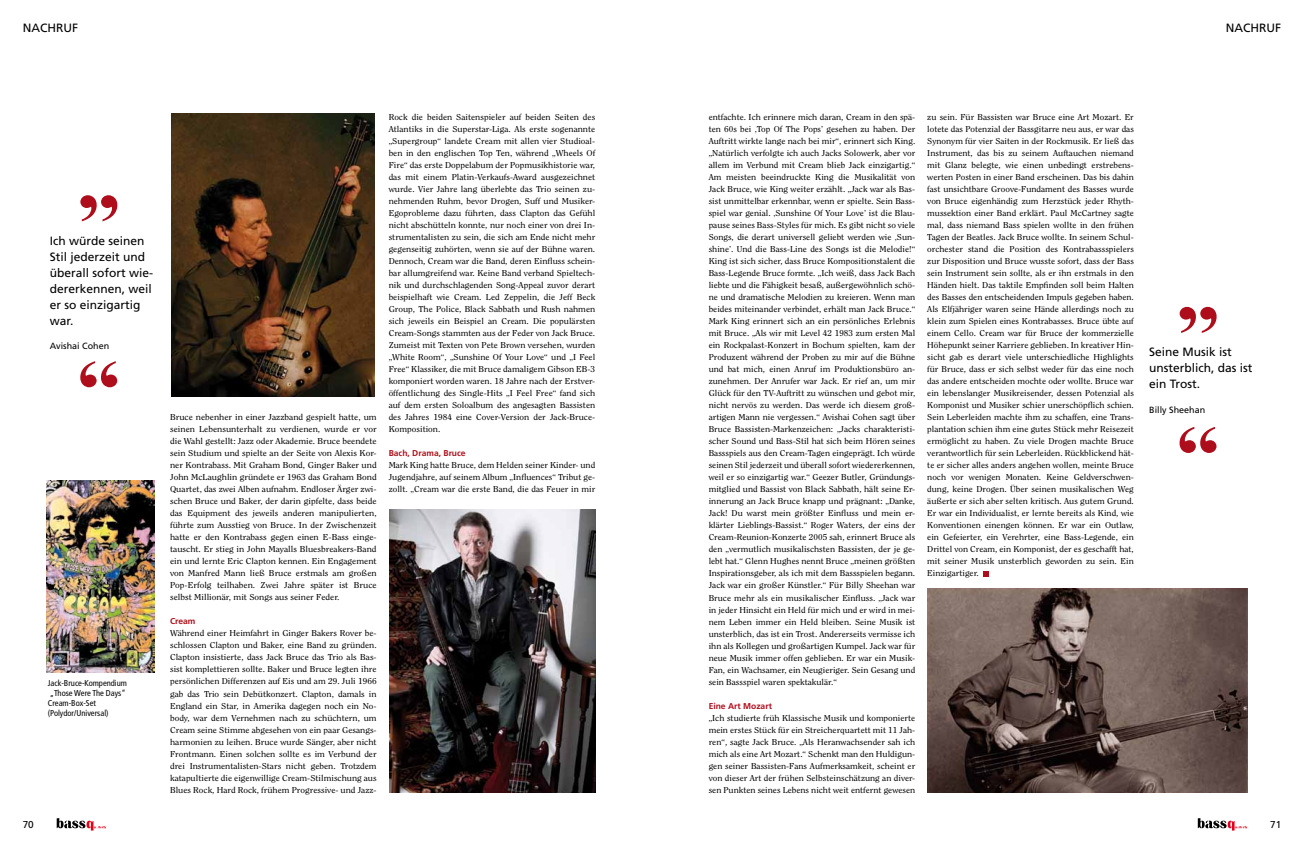
<style>
.page{position:relative;width:1304px;height:851px;background:#fff}
.page>*{position:absolute;margin:0;border:0;box-sizing:border-box;transform-origin:0 0}
.t1{font:700 80px/162px "Times New Roman";color:#ae0e1b;scale:1.1 1}
.t2{font:12px/16px "Frutiger";color:#000}
.t3{font:10px "Frutiger";color:#000}
.t4{font:9px "Frutiger";color:#000}
.t5{font:8.5px/12px "Clearface Std";color:#000;text-align:justify;scale:1.08 1}
.t6{font:8.5px/12px "Clearface Std";color:#000;text-align:justify;scale:1.09 1}
.t7{font:8.5px/12px "Clearface Std";color:#000;text-align:justify;scale:1.1 1}
.t8{font:condensed 8.5px/10px "Frutiger LT Std";color:#000}
.t9{font:700 8.5px "Frutiger";color:#ae0e1b}
</style>
<div class="page">
<svg style="left:57px;top:818px;width:49px;height:12px"></svg>
<svg style="left:1198px;top:818px;width:49px;height:12px"></svg>
<svg style="left:983px;top:571px;width:6px;height:5px"></svg>
<img style="left:171px;top:113px;width:203px;height:283px">
<img style="left:47px;top:480px;width:107px;height:192px">
<img style="left:927px;top:588px;width:320px;height:204px">
<img style="left:390px;top:509px;width:205px;height:283px">
<h2 class="t2" style="left:23px;top:20px;width:55px">nachruf</h2>
<h2 class="t2" style="left:1226px;top:20px;width:55px">nachruf</h2>
<h1 class="t1" style="left:77px;top:97px;width:41px">„</h1>
<h2 class="t2" style="left:50px;top:232px;width:105px">Ich würde seinen<br>Stil jederzeit und überall sofort wie&shy;dererkennen, weil er so einzigartig war.</h2>
<p class="t4" style="left:50px;top:341px;width:61px">Avishai Cohen</p>
<h1 class="t1" style="left:77px;top:305px;width:41px">“</h1>
<p class="t8" style="left:48px;top:678px;width:81px">Jack-Bruce-Kompendium „Those Were The Days“<br>Cream-Box-Set (Polydor/Universal)</p>
<p class="t7" style="left:170px;top:411px;width:189px">Bruce nebenher in einer Jazzband gespielt hatte, um seinen Lebensunterhalt zu verdienen, wurde er vor die Wahl gestellt: Jazz oder Akademie. Bruce beendete sein Studium und spielte an der Seite von Alexis Kor&shy;ner Kontrabass. Mit Graham Bond, Ginger Baker und John McLaughlin gründete er 1963 das Graham Bond Quartet, das zwei Alben aufnahm. Endloser Ärger zwi&shy;schen Bruce und Baker, der darin gipfelte, dass beide das Equipment des jeweils anderen manipulierten, führte zum Ausstieg von Bruce. In der Zwischenzeit hatte er den Kontrabass gegen einen E-Bass einge&shy;tauscht. Er stieg in John Mayalls Bluesbreakers-Band ein und lernte Eric Clapton kennen. Ein Engagement von Manfred Mann ließ Bruce erstmals am großen Pop-Erfolg teilhaben. Zwei Jahre später ist Bruce selbst Millionär, mit Songs aus seiner Feder.</p>
<p class="t9" style="left:170px;top:616px;width:27px">Cream</p>
<p class="t6" style="left:170px;top:627px;width:191px">Während einer Heimfahrt in Ginger Bakers Rover be&shy;schlossen Clapton und Baker, eine Band zu gründen.<br>Clapton insistierte, dass Jack Bruce das Trio als Bas&shy;sist komplettieren sollte. Baker und Bruce legten ihre persönlichen Differenzen auf Eis und am 29. Juli 1966 gab das Trio sein Debütkonzert. Clapton, damals in England ein Star, in Amerika dagegen noch ein No&shy;body, war dem Vernehmen nach zu schüchtern, um Cream seine Stimme abgesehen von ein paar Gesangs&shy;harmonien zu leihen. Bruce wurde Sänger, aber nicht Frontmann. Einen solchen sollte es im Verbund der drei Instrumentalisten-Stars nicht geben. Trotzdem katapultierte die eigenwillige Cream-Stilmischung aus Blues Rock, Hard Rock, frühem Progressive- und Jazz-</p>
<p class="t6" style="left:389px;top:111px;width:191px">Rock die beiden Saitenspieler auf beiden Seiten des Atlantiks in die Superstar-Liga. Als erste sogenannte „Supergroup“ landete Cream mit allen vier Studioal&shy;ben in den englischen Top Ten, während „Wheels Of Fire“ das erste Doppelabum der Popmusikhistorie war, das mit einem Platin-Verkaufs-Award ausgezeichnet wurde. Vier Jahre lang überlebte das Trio seinen zu&shy;nehmenden Ruhm, bevor Drogen, Suff und Musiker-Egoprobleme dazu führten, dass Clapton das Gefühl nicht abschütteln konnte, nur noch einer von drei In&shy;strumentalisten zu sein, die sich am Ende nicht mehr gegenseitig zuhörten, wenn sie auf der Bühne waren.<br>Dennoch, Cream war die Band, deren Einfluss schein&shy;bar allumgreifend war. Keine Band verband Spieltech&shy;nik und durchschlagenden Song-Appeal zuvor derart beispielhaft wie Cream. Led Zeppelin, die Jeff Beck Group, The Police, Black Sabbath und Rush nahmen sich jeweils ein Beispiel an Cream. Die populärsten Cream-Songs stammten aus der Feder von Jack Bruce.<br>Zumeist mit Texten von Pete Brown versehen, wurden „White Room“, „Sunshine Of Your Love“ und „I Feel Free“ Klassiker, die mit Bruce damaligem Gibson EB-3 komponiert worden waren. 18 Jahre nach der Erstver&shy;öffentlichung des Single-Hits „I Feel Free“ fand sich auf dem ersten Soloalbum des angesagten Bassisten des Jahres 1984 eine Cover-Version der Jack-Bruce-Komposition.</p>
<p class="t9" style="left:389px;top:448px;width:78px">Bach, Drama, Bruce</p>
<p class="t5" style="left:389px;top:459px;width:193px">Mark King hatte Bruce, dem Helden seiner Kinder- und Jugendjahre, auf seinem Album „Influences“ Tribut ge&shy;zollt. „Cream war die erste Band, die das Feuer in mir</p>
<p class="t5" style="left:709px;top:111px;width:193px">entfachte. Ich erinnere mich daran, Cream in den spä&shy;ten 60s bei ‚Top Of The Pops’ gesehen zu haben. Der Auftritt wirkte lange nach bei mir“, erinnert sich King. „Natürlich verfolgte ich auch Jacks Solowerk, aber vor allem im Verbund mit Cream blieb Jack einzigartig.“ Am meisten beeindruckte King die Musikalität von Jack Bruce, wie King weiter erzählt. „Jack war als Bas&shy;sist unmittelbar erkennbar, wenn er spielte. Sein Bass&shy;spiel war genial. ‚Sunshine Of Your Love’ ist die Blau&shy;pause seines Bass-Styles für mich. Es gibt nicht so viele Songs, die derart universell geliebt werden wie ‚Sun&shy;shine’. Und die Bass-Line des Songs ist die Melodie!“ King ist sich sicher, dass Bruce Kompositionstalent die Bass-Legende Bruce formte. „Ich weiß, dass Jack Bach liebte und die Fähigkeit besaß, außergewöhnlich schö&shy;ne und dramatische Melodien zu kreieren. Wenn man beides miteinander verbindet, erhält man Jack Bruce.“ Mark King erinnert sich an ein persönliches Erlebnis mit Bruce. „Als wir mit Level 42 1983 zum ersten Mal ein Rockpalast-Konzert in Bochum spielten, kam der Produzent während der Proben zu mir auf die Bühne und bat mich, einen Anruf im Produktionsbüro an&shy;zunehmen. Der Anrufer war Jack. Er rief an, um mir Glück für den TV-Auftritt zu wünschen und gebot mir, nicht nervös zu werden. Das werde ich diesem groß&shy;artigen Mann nie vergessen.“ Avishai Cohen sagt über Bruce Bassisten-Markenzeichen: „Jacks charakteristi&shy;scher Sound und Bass-Stil hat sich beim Hören seines Bassspiels aus den Cream-Tagen eingeprägt. Ich würde seinen Stil jederzeit und überall sofort wiedererkennen, weil er so einzigartig war.“ Geezer Butler, Gründungs&shy;mitglied und Bassist von Black Sabbath, hält seine Er&shy;innerung an Jack Bruce knapp und prägnant: „Danke, Jack! Du warst mein größter Einfluss und mein er&shy;klärter Lieblings-Bassist.“ Roger Waters, der eins der Cream-Reunion-Konzerte 2005 sah, erinnert Bruce als den „vermutlich musikalischsten Bassisten, der je ge&shy;lebt hat.“ Glenn Hughes nennt Bruce „meinen größten Inspirationsgeber, als ich mit dem Bassspielen begann.<br>Jack war ein großer Künstler.“ Für Billy Sheehan war Bruce mehr als ein musikalischer Einfluss. „Jack war in jeder Hinsicht ein Held für mich und er wird in mei&shy;nem Leben immer ein Held bleiben. Seine Musik ist unsterblich, das ist ein Trost. Andererseits vermisse ich ihn als Kollegen und großartigen Kumpel. Jack war für neue Musik immer offen geblieben. Er war ein Musik-Fan, ein Wachsamer, ein Neugieriger. Sein Gesang und sein Bassspiel waren spektakulär.“</p>
<p class="t9" style="left:709px;top:700px;width:65px">Eine Art Mozart</p>
<p class="t5" style="left:709px;top:711px;width:193px">„Ich studierte früh Klassische Musik und komponierte mein erstes Stück für ein Streicherquartett mit 11 Jah&shy;ren“, sagte Jack Bruce. „Als Heranwachsender sah ich mich als eine Art Mozart.“ Schenkt man den Huldigun&shy;gen seiner Bassisten-Fans Aufmerksamkeit, scheint er von dieser Art der frühen Selbsteinschätzung an diver&shy;sen Punkten seines Lebens nicht weit entfernt gewesen</p>
<p class="t5" style="left:927px;top:111px;width:193px">zu sein. Für Bassisten war Bruce eine Art Mozart. Er lotete das Potenzial der Bassgitarre neu aus, er war das Synonym für vier Saiten in der Rockmusik. Er ließ das Instrument, das bis zu seinem Auftauchen niemand mit Glanz belegte, wie einen unbedingt erstrebens&shy;werten Posten in einer Band erscheinen. Das bis dahin fast unsichtbare Groove-Fundament des Basses wurde von Bruce eigenhändig zum Herzstück jeder Rhyth&shy;mussektion einer Band erklärt. Paul McCartney sagte mal, dass niemand Bass spielen wollte in den frühen Tagen der Beatles. Jack Bruce wollte. In seinem Schul&shy;orchester stand die Position des Kontrabassspielers zur Disposition und Bruce wusste sofort, dass der Bass sein Instrument sein sollte, als er ihn erstmals in den Händen hielt. Das taktile Empfinden soll beim Halten des Basses den entscheidenden Impuls gegeben haben.<br>Als Elfjähriger waren seine Hände allerdings noch zu klein zum Spielen eines Kontrabasses. Bruce übte auf einem Cello. Cream war für Bruce der kommerzielle Höhepunkt seiner Karriere geblieben. In kreativer Hin&shy;sicht gab es derart viele unterschiedliche Highlights für Bruce, dass er sich selbst weder für das eine noch das andere entscheiden mochte oder wollte. Bruce war ein lebenslanger Musikreisender, dessen Potenzial als Komponist und Musiker schier unerschöpflich schien.<br>Sein Leberleiden machte ihm zu schaffen, eine Trans&shy;plantation schien ihm eine gutes Stück mehr Reisezeit ermöglicht zu haben. Zu viele Drogen machte Bruce verantwortlich für sein Leberleiden. Rückblickend hät&shy;te er sicher alles anders angehen wollen, meinte Bruce noch vor wenigen Monaten. Keine Geldverschwen&shy;dung, keine Drogen. Über seinen musikalischen Weg äußerte er sich aber selten kritisch. Aus gutem Grund.<br>Er war ein Individualist, er lernte bereits als Kind, wie Konventionen einengen können. Er war ein Outlaw, ein Gefeierter, ein Verehrter, eine Bass-Legende, ein Drittel von Cream, ein Komponist, der es geschafft hat, mit seiner Musik unsterblich geworden zu sein. Ein Einzigartiger.</p>
<h1 class="t1" style="left:1176px;top:209px;width:41px">„ “</h1>
<h2 class="t2" style="left:1149px;top:344px;width:105px">Seine Musik ist unsterblich, das ist ein Trost.</h2>
<p class="t4" style="left:1149px;top:404px;width:58px">Billy Sheehan</p>
<p class="t3" style="left:23px;top:818px;width:13px">70</p>
<p class="t3" style="left:1270px;top:818px;width:13px">71</p>
</div>
